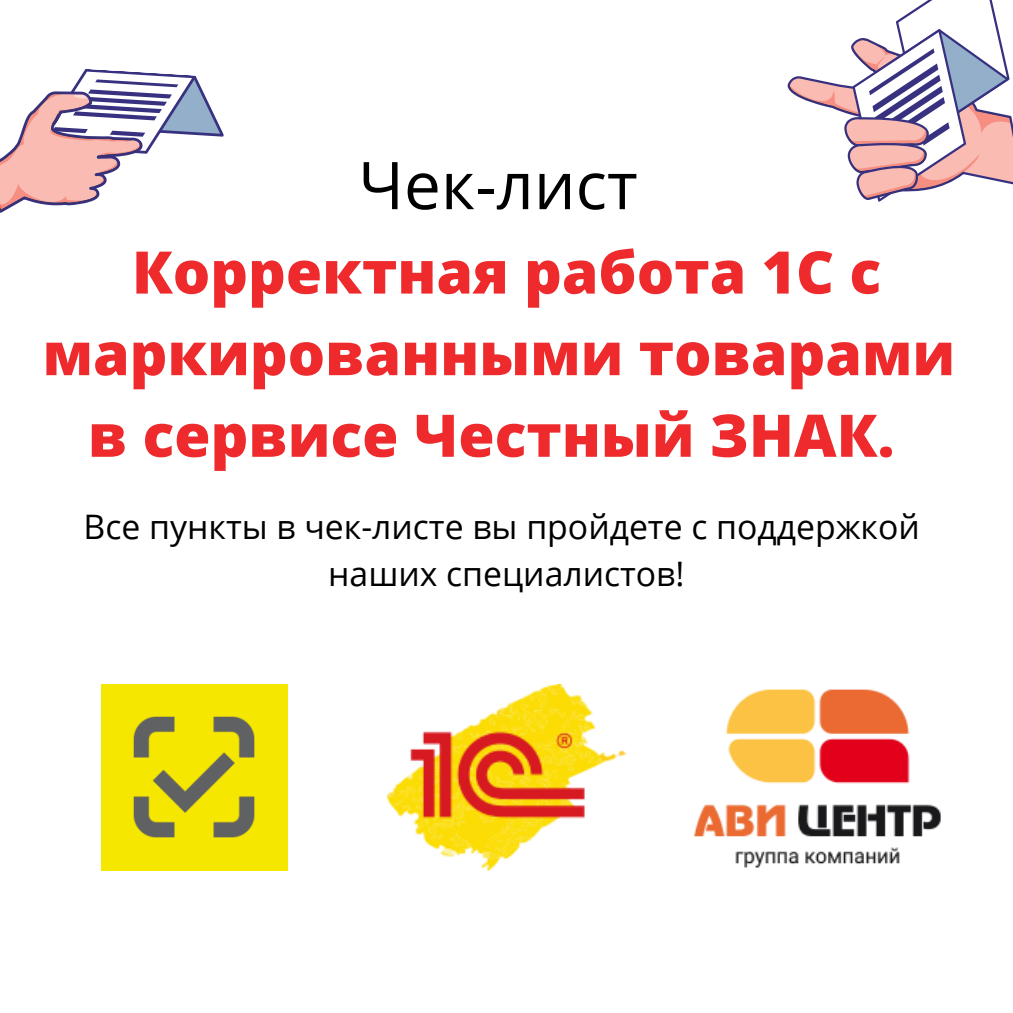
<style>
.page{position:relative;width:1013px;height:1013px;background:#fff}
.page>*{position:absolute;margin:0;border:0;box-sizing:border-box;transform-origin:0 0}
.t1{font:65.88px "Open Sans";color:#000}
.t2{font:800 58.75px/81.5px "Open Sans";color:#ee2a2d;text-align:center}
.t3{font:33.75px "Open Sans";color:#000}
</style>
<div class="page">
<img style="left:694px;top:689px;width:247px;height:179px">
<img style="left:387px;top:684px;width:238px;height:186px">
<img style="left:101px;top:684px;width:186px;height:186px">
<svg style="left:0;top:69px;width:224px;height:144px"></svg>
<svg style="left:787px;top:0;width:225px;height:202px"></svg>
<p class="t1" style="left:358px;top:139px;width:281px">Чек-лист</p>
<p class="t2" style="left:43px;top:230px;width:914px">Корректная работа 1С с маркированными товарами</p>
<p class="t2" style="left:88px;top:393px;width:808px">в сервисе Честный ЗНАК.</p>
<p class="t3" style="left:84px;top:502px;width:837px">Все пункты в чек-листе вы пройдете с поддержкой</p>
<p class="t3" style="left:328px;top:549px;width:358px">наших специалистов!</p>
</div>
